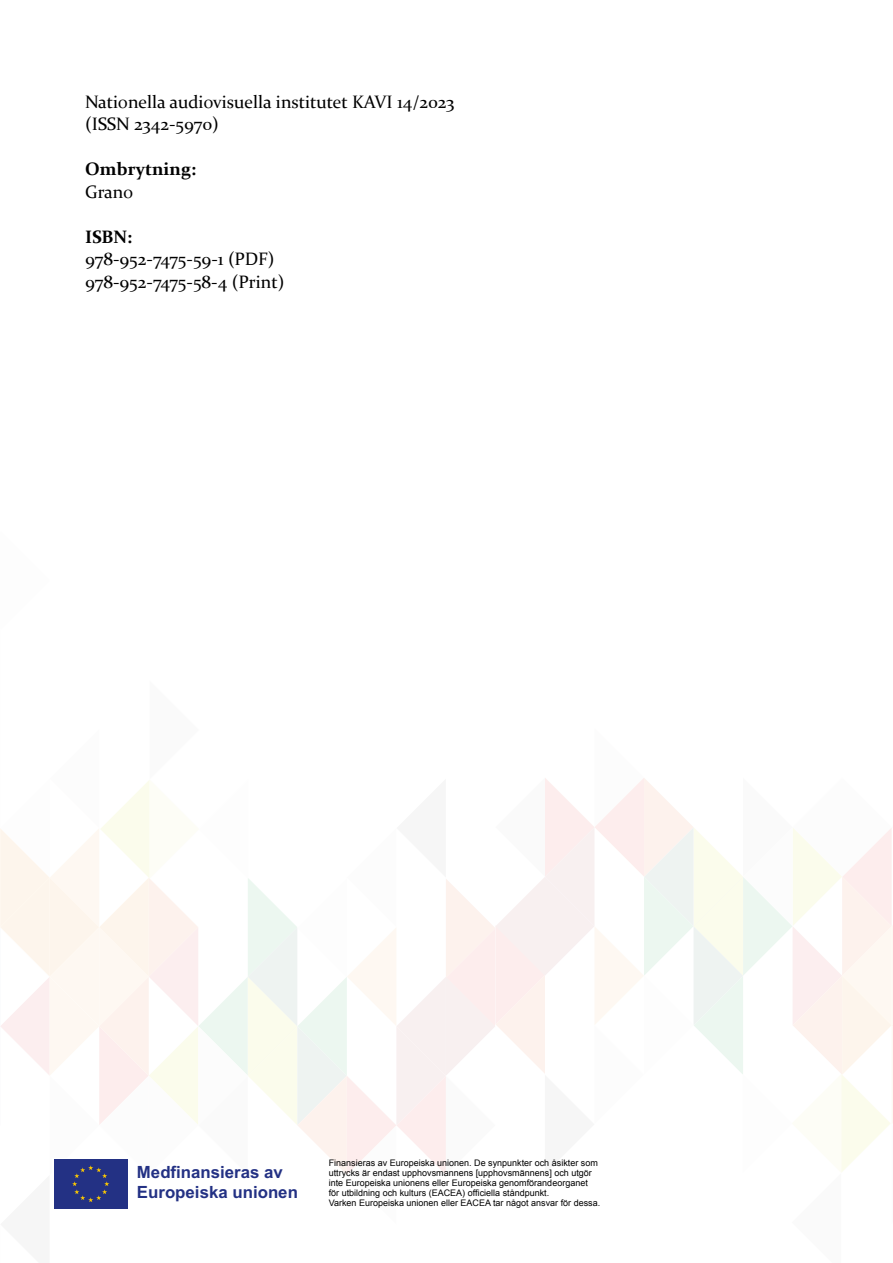
<style>
.page{position:relative;width:893px;height:1263px;background:#fff}
.page>*{position:absolute;margin:0;border:0;box-sizing:border-box;transform-origin:0 0}
.Leipis{font:18px/22.5px "Constantia";color:#000}
.Leipis-2{font:700 18px/22.5px "Constantia";color:#000}
.t1{font:700 16.8px/20.2px "Arial";color:#233184}
.Leipis-3{font:9px/10.1px "Arial";color:#000}
.s1{font-weight:400}
.s2{font-weight:700}
</style>
<div class="page">
<svg style="left:0;top:778px;width:893px;height:431px"></svg>
<p class="Leipis" style="left:85px;top:89px;width:371px">Nationella audiovisuella institutet KAVI 14/2023 (ISSN 2342-5970)</p>
<p class="Leipis-2" style="left:85px;top:157px;width:113px">Ombrytning:<br><span class="s1">Grano</span></p>
<p class="Leipis" style="left:85px;top:224px;width:191px"><span class="s2">ISBN:<br></span>978-952-7475-59-1 (PDF)</p>
<p class="Leipis" style="left:85px;top:269px;width:201px">978-952-7475-58-4 (Print)</p>
<h2 class="t1" style="left:137px;top:1162px;width:163px">Medfinansieras av<br>Europeiska unionen</h2>
<p class="Leipis-3" style="left:329px;top:1158px;width:273px">Finansieras av Europeiska unionen. De synpunkter och åsikter som uttrycks är endast upphovsmannens [upphovsmännens] och utgör inte Europeiska unionens eller Europeiska genomförandeorganet för utbildning och kulturs (EACEA) officiella ståndpunkt.<br>Varken Europeiska unionen eller EACEA tar något ansvar för dessa.</p>
</div>
